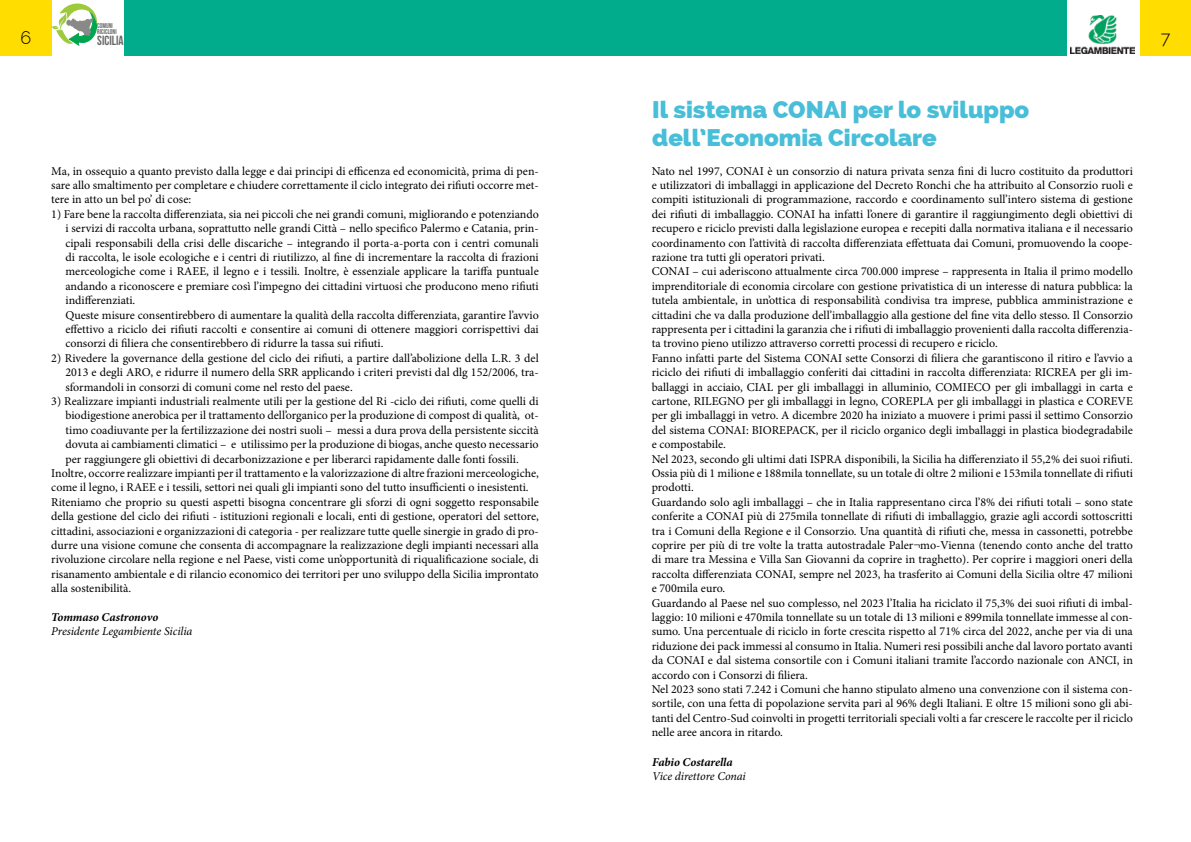
<style>
.page{position:relative;width:1191px;height:842px;background:#fff}
.page>*{position:absolute;margin:0;border:0;box-sizing:border-box;transform-origin:0 0}
.t1{font:800 24px/28.8px "Raleway";color:#49bed8}
.t2{font:300 18px "Raleway";color:#000}
.t3{font:700 13.2px "Bebas Neue";color:#686868;scale:.96 1}
.t4{font:12px/14.4px "Minion Pro";color:#000;text-align:justify}
.t5{font:italic 12px "Minion Pro";letter-spacing:-.01em;color:#000}
.t6{font:italic 700 12px "Minion Pro";letter-spacing:-.005em;color:#000}
.t7{font:700 6.9px/5.9px "Bebas Neue";color:#686868;scale:.96 1}
</style>
<div class="page">
<div style="left:124px;top:0;width:472px;height:56px;background:#00ac8b"></div>
<div style="left:0;top:0;width:51px;height:56px;background:#fd0"></div>
<div style="left:596px;top:0;width:471px;height:56px;background:#00ac8b"></div>
<div style="left:1140px;top:0;width:51px;height:56px;background:#fd0"></div>
<img style="left:1070px;top:16px;width:64px;height:37px">
<svg style="left:51px;top:3px;width:46px;height:43px"></svg>
<p class="t7" style="left:97px;top:22px;width:22px">COMUNI<br>RICICLONI</p>
<p class="t3" style="left:97px;top:33px;width:29px">SICILIA</p>
<h2 class="t2" style="left:20px;top:24px;width:12px">6</h2>
<h2 class="t2" style="left:1160px;top:24px;width:11px">7</h2>
<p class="t4" style="left:51px;top:164px;width:489px">Ma, in ossequio a quanto previsto dalla legge e dai principi di efficenza ed economicità, prima di pen&shy;sare allo smaltimento per completare e chiudere correttamente il ciclo integrato dei rifiuti occorre met&shy;tere in atto un bel po’ di cose:</p>
<p class="t4" style="left:65px;top:207px;width:475px;text-align:left;text-indent:-14px">1) Fare bene la raccolta differenziata, sia nei piccoli che nei grandi comuni, migliorando e potenziando i servizi di raccolta urbana, soprattutto nelle grandi Città – nello specifico Palermo e Catania, prin&shy;cipali responsabili della crisi delle discariche – integrando il porta-a-porta con i centri comunali di raccolta, le isole ecologiche e i centri di riutilizzo, al fine di incrementare la raccolta di frazioni merceologiche come i RAEE, il legno e i tessili. Inoltre, è essenziale applicare la tariffa puntuale andando a riconoscere e premiare così l’impegno dei cittadini virtuosi che producono meno rifiuti indifferenziati.<br>Queste misure consentirebbero di aumentare la qualità della raccolta differenziata, garantire l’avvio effettivo a riciclo dei rifiuti raccolti e consentire ai comuni di ottenere maggiori corrispettivi dai consorzi di filiera che consentirebbero di ridurre la tassa sui rifiuti.</p>
<p class="t4" style="left:65px;top:351px;width:475px;text-indent:-14px">2) Rivedere la governance della gestione del ciclo dei rifiuti, a partire dall’abolizione della L.R. 3 del 2013 e degli ARO, e ridurre il numero della SRR applicando i criteri previsti dal dlg 152/2006, tra&shy;sformandoli in consorzi di comuni come nel resto del paese.</p>
<p class="t4" style="left:51px;top:394px;width:489px">3) Realizzare impianti industriali realmente utili per la gestione del Ri -ciclo dei rifiuti, come quelli di</p>
<p class="t4" style="left:65px;top:408px;width:475px">biodigestione anerobica per il trattamento dell’organico per la produzione di compost di qualità, ot-</p>
<p class="t4" style="left:65px;top:423px;width:475px">timo coadiuvante per la fertilizzazione dei nostri suoli – messi a dura prova della persistente siccità</p>
<p class="t4" style="left:65px;top:437px;width:475px">dovuta ai cambiamenti climatici – e utilissimo per la produzione di biogas, anche questo necessario</p>
<p class="t4" style="left:65px;top:452px;width:455px">per raggiungere gli obiettivi di decarbonizzazione e per liberarci rapidamente dalle fonti fossili.</p>
<p class="t4" style="left:51px;top:466px;width:489px">Inoltre, occorre realizzare impianti per il trattamento e la valorizzazione di altre frazioni merceologiche,</p>
<p class="t4" style="left:51px;top:480px;width:479px">come il legno, i RAEE e i tessili, settori nei quali gli impianti sono del tutto insufficienti o inesistenti.</p>
<p class="t4" style="left:51px;top:495px;width:489px">Riteniamo che proprio su questi aspetti bisogna concentrare gli sforzi di ogni soggetto responsabile</p>
<p class="t4" style="left:51px;top:509px;width:489px">della gestione del ciclo dei rifiuti - istituzioni regionali e locali, enti di gestione, operatori del settore,</p>
<p class="t4" style="left:51px;top:524px;width:489px">cittadini, associazioni e organizzazioni di categoria - per realizzare tutte quelle sinergie in grado di pro-</p>
<p class="t4" style="left:51px;top:538px;width:489px">durre una visione comune che consenta di accompagnare la realizzazione degli impianti necessari alla</p>
<p class="t4" style="left:51px;top:552px;width:489px">rivoluzione circolare nella regione e nel Paese, visti come un’opportunità di riqualificazione sociale, di</p>
<p class="t4" style="left:51px;top:567px;width:489px">risanamento ambientale e di rilancio economico dei territori per uno sviluppo della Sicilia improntato</p>
<p class="t4" style="left:51px;top:581px;width:81px">alla sostenibilità.</p>
<p class="t6" style="left:51px;top:609px;width:108px">Tommaso Castronovo</p>
<p class="t5" style="left:51px;top:623px;width:143px">Presidente Legambiente Sicilia</p>
<h1 class="t1" style="left:652px;top:95px;width:379px">Il sistema CONAI per lo sviluppo dell’Economia Circolare</h1>
<p class="t4" style="left:651px;top:164px;width:483px;text-align:left">Nato nel 1997, CONAI è un consorzio di natura privata senza fini di lucro costituito da produttori e utilizzatori di imballaggi in applicazione del Decreto Ronchi che ha attribuito al Consorzio ruoli e compiti istituzionali di programmazione, raccordo e coordinamento sull’intero sistema di gestione dei rifiuti di imballaggio. CONAI ha infatti l’onere di garantire il raggiungimento degli obiettivi di recupero e riciclo previsti dalla legislazione europea e recepiti dalla normativa italiana e il necessario coordinamento con l’attività di raccolta differenziata effettuata dai Comuni, promuovendo la coope&shy;razione tra tutti gli operatori privati.<br>CONAI – cui aderiscono attualmente circa 700.000 imprese – rappresenta in Italia il primo modello imprenditoriale di economia circolare con gestione privatistica di un interesse di natura pubblica: la tutela ambientale, in un’ottica di responsabilità condivisa tra imprese, pubblica amministrazione e cittadini che va dalla produzione dell’imballaggio alla gestione del fine vita dello stesso. Il Consorzio rappresenta per i cittadini la garanzia che i rifiuti di imballaggio provenienti dalla raccolta differenzia&shy;ta trovino pieno utilizzo attraverso corretti processi di recupero e riciclo.<br>Fanno infatti parte del Sistema CONAI sette Consorzi di filiera che garantiscono il ritiro e l’avvio a riciclo dei rifiuti di imballaggio conferiti dai cittadini in raccolta differenziata: RICREA per gli im&shy;ballaggi in acciaio, CIAL per gli imballaggi in alluminio, COMIECO per gli imballaggi in carta e cartone, RILEGNO per gli imballaggi in legno, COREPLA per gli imballaggi in plastica e COREVE per gli imballaggi in vetro. A dicembre 2020 ha iniziato a muovere i primi passi il settimo Consorzio del sistema CONAI: BIOREPACK, per il riciclo organico degli imballaggi in plastica biodegradabile e compostabile.<br>Nel 2023, secondo gli ultimi dati ISPRA disponibili, la Sicilia ha differenziato il 55,2% dei suoi rifiuti.<br>Ossia più di 1 milione e 188mila tonnellate, su un totale di oltre 2 milioni e 153mila tonnellate di rifiuti prodotti.<br>Guardando solo agli imballaggi – che in Italia rappresentano circa l’8% dei rifiuti totali – sono state conferite a CONAI più di 275mila tonnellate di rifiuti di imballaggio, grazie agli accordi sottoscritti tra i Comuni della Regione e il Consorzio. Una quantità di rifiuti che, messa in cassonetti, potrebbe coprire per più di tre volte la tratta autostradale Paler¬mo-Vienna (tenendo conto anche del tratto di mare tra Messina e Villa San Giovanni da coprire in traghetto). Per coprire i maggiori oneri della raccolta differenziata CONAI, sempre nel 2023, ha trasferito ai Comuni della Sicilia oltre 47 milioni e 700mila euro.<br>Guardando al Paese nel suo complesso, nel 2023 l’Italia ha riciclato il 75,3% dei suoi rifiuti di imbal&shy;laggio: 10 milioni e 470mila tonnellate su un totale di 13 milioni e 899mila tonnellate immesse al con&shy;sumo. Una percentuale di riciclo in forte crescita rispetto al 71% circa del 2022, anche per via di una riduzione dei pack immessi al consumo in Italia. Numeri resi possibili anche dal lavoro portato avanti da CONAI e dal sistema consortile con i Comuni italiani tramite l’accordo nazionale con ANCI, in accordo con i Consorzi di filiera.<br>Nel 2023 sono stati 7.242 i Comuni che hanno stipulato almeno una convenzione con il sistema con&shy;sortile, con una fetta di popolazione servita pari al 96% degli Italiani. E oltre 15 milioni sono gli abi&shy;tanti del Centro-Sud coinvolti in progetti territoriali speciali volti a far crescere le raccolte per il riciclo nelle aree ancora in ritardo.</p>
<p class="t6" style="left:652px;top:753px;width:82px">Fabio Costarella</p>
<p class="t5" style="left:652px;top:768px;width:95px">Vice direttore Conai</p>
</div>
